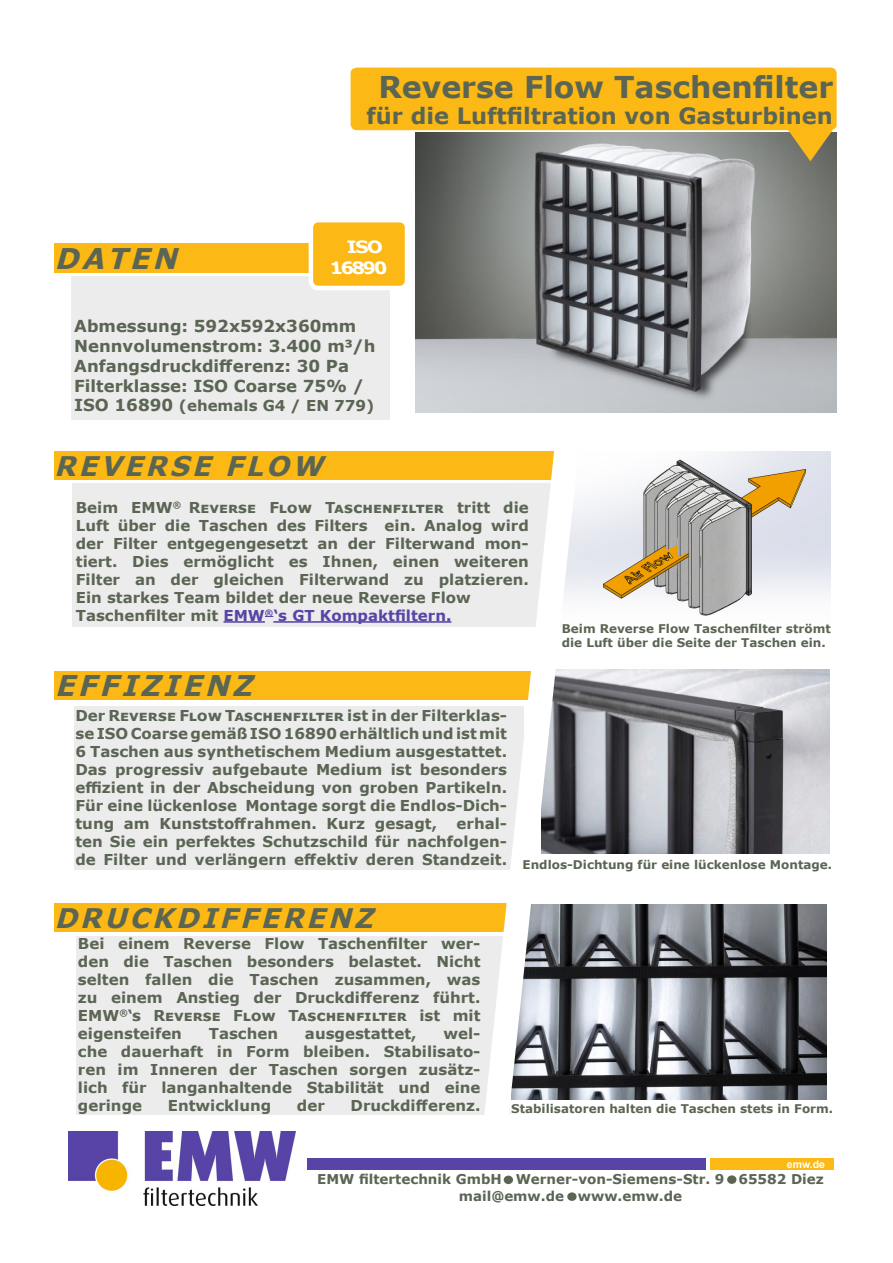
<style>
.page{position:relative;width:893px;height:1263px;background:#fff}
.page>*{position:absolute;margin:0;border:0;box-sizing:border-box;transform-origin:0 0}
.t1{font:700 30px "Verdana";color:#5b6554}
.t2{font:italic 700 28.5px "Verdana";color:#5b6554}
.t3{font:italic 700 27px "Verdana";color:#5b6554}
.t4{font:700 22.5px "Verdana";color:#5b6554}
.t5{font:700 16.95px/21.6px "Verdana";color:#fff;text-align:right;scale:1.11 1}
.t6{font:700 16.5px "Verdana";color:#5b6554}
.t7{font:700 15px/18px "Verdana";color:#5b6554;text-align:justify}
.t8{font:700 15px "Verdana";color:#5844a7}
.t9{font:700 13.5px/16.2px "Verdana";color:#5b6554;text-align:center}
.t10{font:700 12px/14.4px "Verdana";color:#5b6554}
.t11{font:700 10.5px "Arial";color:#fff}
.s1{font-size:16.5px}
.s2{color:#5b6554}
</style>
<div class="page">
<img style="left:580px;top:451px;width:251px;height:165px">
<img style="left:580px;top:905px;width:246px;height:194px">
<img style="left:580px;top:670px;width:249px;height:184px">
<div style="left:74px;top:706px;width:410px;height:163px;background:#ececec"></div>
<div style="left:77px;top:936px;width:407px;height:179px;background:#ececec"></div>
<div style="left:72px;top:484px;width:412px;height:143px;background:#ececec"></div>
<div style="left:71px;top:276px;width:319px;height:143px;background:#ececec"></div>
<img style="left:415px;top:161px;width:422px;height:252px">
<img style="left:69px;top:1131px;width:227px;height:74px">
<svg style="left:351px;top:68px;width:486px;height:93px"></svg>
<div style="left:54px;top:904px;width:474px;height:28px;background:#fcb814"></div>
<div style="left:54px;top:451px;width:511px;height:29px;background:#fcb814"></div>
<div style="left:710px;top:1158px;width:123px;height:12px;background:#fcb814"></div>
<div style="left:54px;top:671px;width:479px;height:28px;background:#fcb814"></div>
<div style="left:54px;top:244px;width:317px;height:29px;background:#fcb814"></div>
<div style="left:308px;top:1158px;width:398px;height:11px;background:#5844a7"></div>
<hr style="left:224px;top:621px;width:41px;height:2px;background:#5844a7">
<hr style="left:273px;top:621px;width:178px;height:2px;background:#5844a7">
<svg style="left:484px;top:451px;width:96px;height:664px"></svg>
<div style="left:311px;top:220px;width:96px;height:68px;background:#fcb814;border-radius:7px"></div>
<div style="left:309px;top:218px;width:100px;height:72px;border:4px solid #fff;border-radius:7px"></div>
<div style="left:504px;top:1175px;width:9px;height:9px;background:#5b6554;border-radius:50%"></div>
<div style="left:727px;top:1175px;width:9px;height:9px;background:#5b6554;border-radius:50%"></div>
<div style="left:567px;top:1192px;width:10px;height:9px;background:#5b6554;border-radius:50%"></div>
<p class="t2" style="left:55px;top:239px;width:134px">DATEN</p>
<p class="t1" style="left:378px;top:65px;width:456px">Reverse Flow Taschenfilter</p>
<p class="t4" style="left:366px;top:100px;width:468px">für die Luftfiltration von Gasturbinen</p>
<p class="t5" style="left:330px;top:235px;width:55px">ISO<br>16890</p>
<p class="t6" style="left:74px;top:314px;width:284px">Abmessung: 592x592x360mm</p>
<p class="t6" style="left:74px;top:334px;width:303px">Nennvolumenstrom: 3.400 m3/h</p>
<p class="t6" style="left:74px;top:354px;width:276px">Anfangsdruckdifferenz: 30 Pa</p>
<p class="t6" style="left:74px;top:374px;width:291px">Filterklasse: ISO Coarse 75% /</p>
<p class="t7" style="left:74px;top:397px;width:302px"><span class="s1">ISO 16890</span> (ehemals G4 / EN 779)</p>
<p class="t3" style="left:54px;top:447px;width:279px">REVERSE FLOW</p>
<p class="t7" style="left:76px;top:498px;width:454px">Beim EMW<sup>®</sup> Reverse Flow Taschenfilter tritt die Luft über die Taschen des Filters ein. Analog wird der Filter entgegengesetzt an der Filterwand mon&shy;tiert. Dies ermöglicht es Ihnen, einen weiteren Filter an der gleichen Filterwand zu platzieren.</p>
<p class="t7" style="left:76px;top:588px;width:396px">Ein starkes Team bildet der neue Reverse Flow</p>
<p class="t8" style="left:76px;top:605px;width:377px"><span class="s2">Taschenfilter mit</span> EMW<sup>®</sup>‘s GT Kompaktfiltern.</p>
<p class="t2" style="left:55px;top:665px;width:209px">EFFIZIENZ</p>
<p class="t10" style="left:562px;top:621px;width:271px">Beim Reverse Flow Taschenfilter strömt die Luft über die Seite der Taschen ein.</p>
<p class="t7" style="left:75px;top:706px;width:433px">Der Reverse Flow Taschenfilter ist in der Filterklas&shy;se ISO Coarse gemäß ISO 16890 erhältlich und ist mit 6 Taschen aus synthetischem Medium ausgestattet.<br>Das progressiv aufgebaute Medium ist besonders effizient in der Abscheidung von groben Partikeln.<br>Für eine lückenlose Montage sorgt die Endlos-Dich&shy;tung am Kunststoffrahmen. Kurz gesagt,</p>
<p class="t7" style="left:75px;top:814px;width:433px;text-indent:381px">erhal&shy;ten Sie ein perfektes Schutzschild für nachfolgen&shy;de Filter und verlängern effektiv deren Standzeit.</p>
<p class="t3" style="left:54px;top:899px;width:329px">DRUCKDIFFERENZ</p>
<p class="t10" style="left:523px;top:857px;width:311px">Endlos-Dichtung für eine lückenlose Montage.</p>
<p class="t7" style="left:78px;top:934px;width:404px">Bei einem Reverse Flow Taschenfilter wer&shy;den die Taschen besonders belastet. Nicht selten fallen die Taschen zusammen, was zu einem Anstieg der Druckdifferenz führt.</p>
<p class="t7" style="left:78px;top:1006px;width:404px">EMW<sup>®</sup>‘s Reverse Flow Taschenfilter ist mit eigensteifen</p>
<p class="t7" style="left:78px;top:1024px;width:404px;text-indent:366px">wel&shy;che dauerhaft in Form bleiben. Stabilisato&shy;ren im Inneren der Taschen sorgen zusätz&shy;lich für langanhaltende Stabilität und eine geringe</p>
<p class="t7" style="left:209px;top:1024px;width:71px">Taschen</p>
<p class="t7" style="left:305px;top:1024px;width:113px">ausgestattet,</p>
<p class="t7" style="left:168px;top:1096px;width:105px">Entwicklung</p>
<p class="t7" style="left:297px;top:1096px;width:29px">der</p>
<p class="t7" style="left:351px;top:1096px;width:131px">Druckdifferenz.</p>
<p class="t10" style="left:511px;top:1101px;width:324px">Stabilisatoren halten die Taschen stets in Form.</p>
<p class="t11" style="left:787px;top:1156px;width:40px">emw.de</p>
<p class="t9" style="left:317px;top:1171px;width:508px">EMW filtertechnik GmbH Werner-von-Siemens-Str. 9 65582 Diez mail@emw.de www.emw.de</p>
</div>
